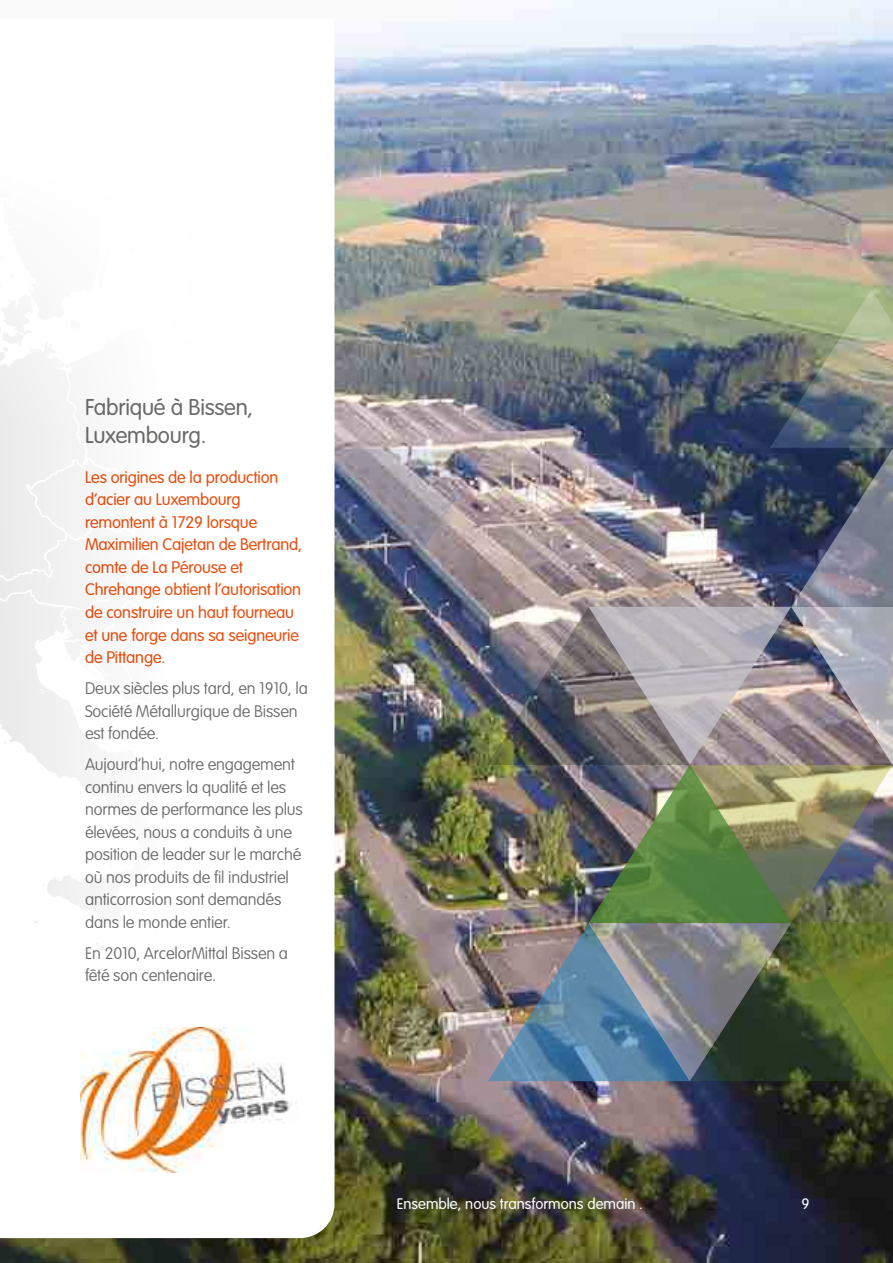
<style>
.page{position:relative;width:893px;height:1263px;background:#fff}
.page>*{position:absolute;margin:0;border:0;box-sizing:border-box;transform-origin:0 0}
.t1{font:300 22.5px/28.5px "VAG Rounded Std";letter-spacing:-.01em;color:#6b6b6a}
.t2{font:100 16.5px/22.5px "VAG Rounded Std";letter-spacing:-.01em;color:#6b6b6a}
.t3{font:300 16.5px/22.5px "VAG Rounded Std";letter-spacing:-.01em;color:#e94e0f}
.t4{font:300 15px "VAG Rounded Std";color:#fff}
.s1{color:#e94e0f}
</style>
<div class="page">
<img style="left:0;top:0;width:893px;height:1263px">
<svg style="left:0;top:19px;width:334px;height:1219px"></svg>
<img style="left:285px;top:290px;width:608px;height:791px">
<svg style="left:34px;top:881px;width:96px;height:43px"></svg>
<svg style="left:95px;top:942px;width:11px;height:9px"></svg>
<svg style="left:0;top:905px;width:13px;height:61px"></svg>
<svg style="left:0;top:113px;width:211px;height:632px"></svg>
<svg style="left:0;top:591px;width:197px;height:290px"></svg>
<div style="left:0;top:104px;width:193px;height:341px;background:#fff"></div>
<img style="left:81px;top:1027px;width:219px;height:145px">
<h1 class="t1" style="left:85px;top:394px;width:170px">Fabriqué à Bissen,<br>Luxembourg.</h1>
<p class="t3" style="left:85px;top:466px;width:219px">Les origines de la production d’acier au Luxembourg remontent à 1729 lorsque<br>Maximilien Cajetan de Bertrand, comte de La Pérouse et<br>Chrehange obtient l’autorisation de construire un haut fourneau et une forge dans sa seigneurie de Pittange.</p>
<p class="t2" style="left:85px;top:677px;width:224px">Deux siècles plus tard, en 1910, la<br>Société Métallurgique de Bissen est fondée.</p>
<p class="t2" style="left:85px;top:753px;width:219px">Aujourd’hui, notre engagement continu envers la qualité et les normes de performance les plus élevées, nous a conduits à une position de leader sur le marché où nos produits de fil industriel anticorrosion sont demandés dans le monde entier.</p>
<p class="t2" style="left:85px;top:942px;width:204px">En 2010, ArcelorMittal Bissen a fêté son centenaire.</p>
<p class="t4" style="left:397px;top:1195px;width:248px">Ensemble, nous transformons demain<span class="s1">.</span>.</p>
<p class="t4" style="left:801px;top:1195px;width:10px">9</p>
</div>
